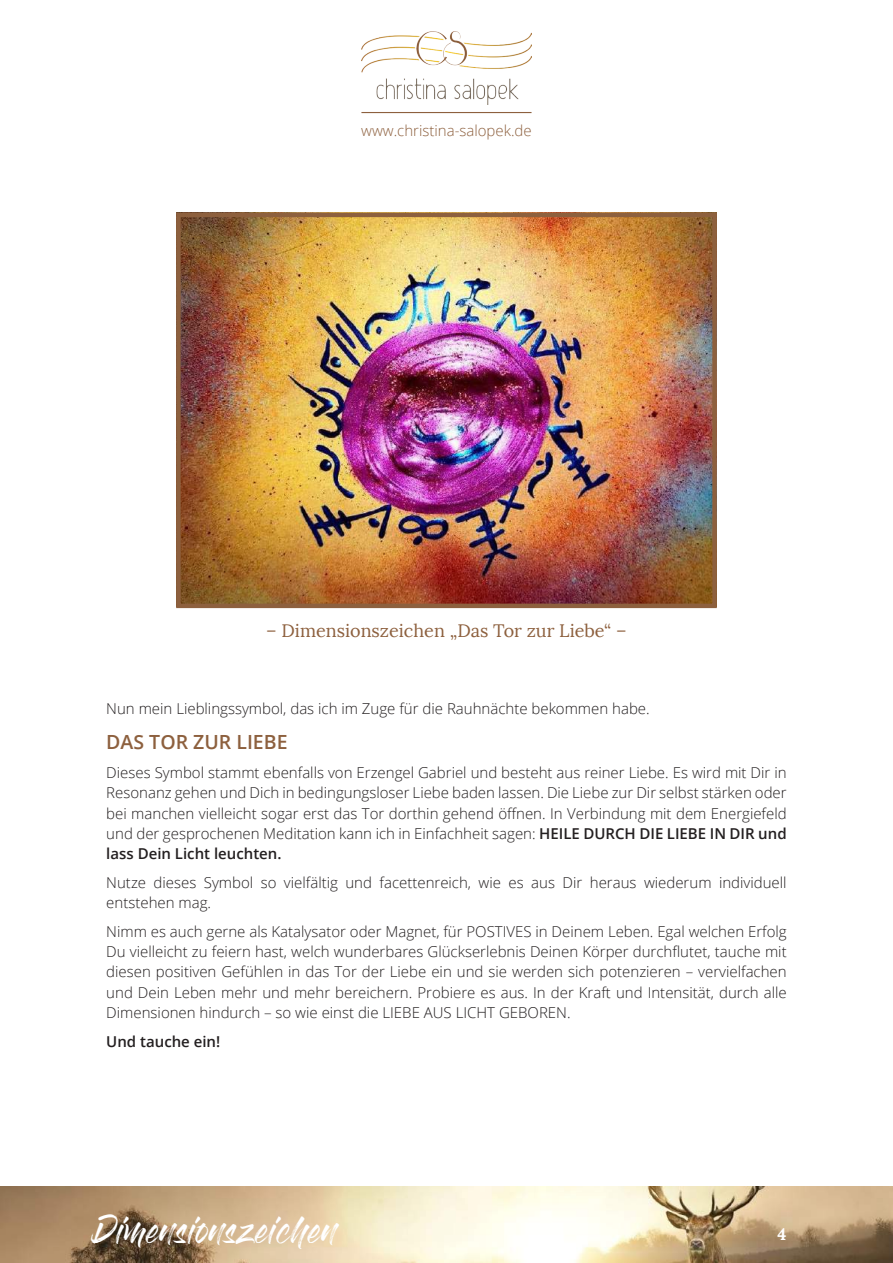
<style>
.page{position:relative;width:893px;height:1263px;background:#fff}
.page>*{position:absolute;margin:0;border:0;box-sizing:border-box;transform-origin:0 0}
.t1{font:27px "Gloss And Bloom";color:#fff}
.t2{font:600 19.5px "Open Sans";color:#8d603e}
.t3{font:18px "Lora";color:#8d603e}
.t4{font:700 16.5px "Lora";color:#fff}
.t5{font:300 15px/20.2px "Open Sans";color:#231f20;text-align:justify}
.t6{font:300 15px "Open Sans";color:#8d603e}
.t7{font:600 15px "Open Sans";color:#231f20}
.s1{font-weight:600}
</style>
<div class="page">
<img style="left:0;top:1186px;width:893px;height:77px">
<img style="left:361px;top:32px;width:170px;height:72px">
<hr style="left:361px;top:112px;width:170px;height:1px;background:#8d603e">
<img style="left:181px;top:218px;width:531px;height:385px">
<div style="left:176px;top:213px;width:541px;height:395px;border:4px solid #8d603e"></div>
<p class="t6" style="left:361px;top:120px;width:172px">www.christina-salopek.de</p>
<p class="t3" style="left:266px;top:620px;width:362px">– Dimensionszeichen „Das Tor zur Liebe“ –</p>
<p class="t5" style="left:106px;top:698px;width:545px">Nun mein Lieblingssymbol, das ich im Zuge für die Rauhnächte bekommen habe.</p>
<h2 class="t2" style="left:106px;top:729px;width:183px">DAS TOR ZUR LIEBE</h2>
<p class="t5" style="left:106px;top:762px;width:682px">Dieses Symbol stammt ebenfalls von Erzengel Gabriel und besteht aus reiner Liebe. Es wird mit Dir in Resonanz gehen und Dich in bedingungsloser Liebe baden lassen. Die Liebe zur Dir selbst stärken oder bei manchen vielleicht sogar erst das Tor dorthin gehend öffnen. In Verbindung mit dem Energiefeld und der gesprochenen Meditation kann ich in Einfachheit sagen: <span class="s1">HEILE DURCH DIE LIEBE IN DIR und lass Dein Licht leuchten.</span></p>
<p class="t5" style="left:106px;top:872px;width:682px">Nutze dieses Symbol so vielfältig und facettenreich, wie es aus Dir heraus wiederum individuell entstehen mag.</p>
<p class="t5" style="left:106px;top:921px;width:682px">Nimm es auch gerne als Katalysator oder Magnet, für POSTIVES in Deinem Leben. Egal welchen Erfolg Du vielleicht zu feiern hast, welch wunderbares Glückserlebnis Deinen Körper durchflutet, tauche mit diesen positiven Gefühlen in das Tor der Liebe ein und sie werden sich potenzieren – vervielfachen und Dein Leben mehr und mehr bereichern. Probiere es aus. In der Kraft und Intensität, durch alle Dimensionen hindurch – so wie einst die LIEBE AUS LICHT GEBOREN.</p>
<p class="t7" style="left:106px;top:1031px;width:116px">Und tauche ein!</p>
<h1 class="t1" style="left:96px;top:1218px;width:242px">Dimensionszeichen</h1>
<p class="t4" style="left:778px;top:1223px;width:11px">4</p>
</div>
